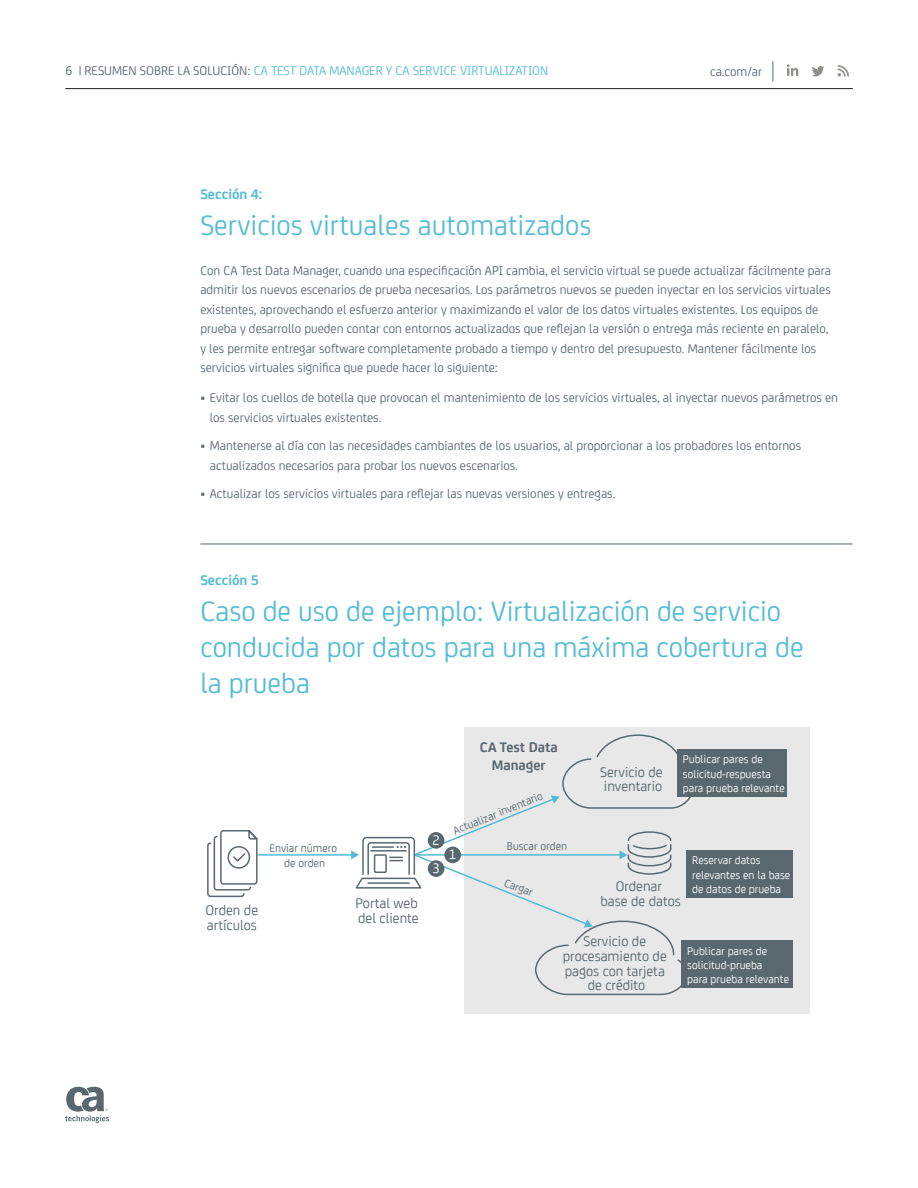
<style>
.page{position:relative;width:918px;height:1188px;background:#fff}
.page>*{position:absolute;margin:0;border:0;box-sizing:border-box;transform-origin:0 0}
.t1{font:30px/36px "CA Sans";color:#54bcd5}
.t2{font:700 15px "CA Sans";color:#54bcd5}
.t3{font:14.85px/14.9px "CA Sans";color:#59686f}
.t4{font:700 14.85px/17.9px "CA Sans";color:#59686f;text-align:center}
.t5{font:14.85px/28.2px "CA Sans";color:#fff}
.t6{font:13.5px/19.5px "CA Sans";color:#58686e}
.t7{font:13.5px "CA Sans";color:#54bcd5}
.t8{font:12px/14.2px "CA Sans";color:#fff}
.t9{font:12px/14.9px "CA Sans";color:#59686f;text-align:center}
.s1{color:#58686e}
</style>
<div class="page">
<hr style="left:65px;top:88px;width:788px;height:1px;background:#231f20">
<svg style="left:773px;top:61px;width:1px;height:21px"></svg>
<svg style="left:787px;top:64px;width:11px;height:12px"></svg>
<svg style="left:838px;top:65px;width:11px;height:11px"></svg>
<svg style="left:812px;top:66px;width:12px;height:10px"></svg>
<svg style="left:65px;top:1087px;width:44px;height:36px"></svg>
<hr style="left:200px;top:544px;width:653px;height:1px;background:#58686e">
<div style="left:464px;top:727px;width:346px;height:286px;background:#e9e8e8"></div>
<hr style="left:257px;top:854px;width:95px;height:2px;background:#53bad4">
<div style="left:677px;top:749px;width:110px;height:48px;background:#59686f"></div>
<div style="left:687px;top:850px;width:106px;height:48px;background:#59686f"></div>
<div style="left:682px;top:940px;width:111px;height:47px;background:#59686f"></div>
<svg style="left:351px;top:734px;width:343px;height:262px"></svg>
<div style="left:374px;top:854px;width:13px;height:19px;border:1px solid #59686e"></div>
<svg style="left:207px;top:830px;width:52px;height:68px"></svg>
<div style="left:444px;top:847px;width:17px;height:16px;background:#59686f;border-radius:50%"></div>
<div style="left:428px;top:832px;width:16px;height:17px;background:#59686f;border-radius:50%"></div>
<div style="left:428px;top:860px;width:16px;height:17px;background:#59686f;border-radius:50%"></div>
<p class="t7" style="left:65px;top:61px;width:484px"><span class="s1">6 | Resumen sobre la solución:</span> CA Test Data Manager y CA Service Virtualization</p>
<p class="t6" style="left:710px;top:61px;width:54px">ca.com/ar</p>
<p class="t2" style="left:200px;top:183px;width:64px">Sección 4:</p>
<h1 class="t1" style="left:200px;top:205px;width:393px">Servicios virtuales automatizados</h1>
<p class="t6" style="left:200px;top:260px;width:632px">Con CA Test Data Manager, cuando una especificación API cambia, el servicio virtual se puede actualizar fácilmente para admitir los nuevos escenarios de prueba necesarios. Los parámetros nuevos se pueden inyectar en los servicios virtuales existentes, aprovechando el esfuerzo anterior y maximizando el valor de los datos virtuales existentes. Los equipos de prueba y desarrollo pueden contar con entornos actualizados que reflejan la versión o entrega más reciente en paralelo, y les permite entregar software completamente probado a tiempo y dentro del presupuesto. Mantener fácilmente los servicios virtuales significa que puede hacer lo siguiente:</p>
<p class="t6" style="left:210px;top:387px;width:630px;text-indent:-9px">• Evitar los cuellos de botella que provocan el mantenimiento de los servicios virtuales, al inyectar nuevos parámetros en los servicios virtuales existentes.</p>
<p class="t6" style="left:210px;top:435px;width:593px;text-indent:-9px">• Mantenerse al día con las necesidades cambiantes de los usuarios, al proporcionar a los probadores los entornos actualizados necesarios para probar los nuevos escenarios.</p>
<p class="t6" style="left:200px;top:483px;width:416px">• Actualizar los servicios virtuales para reflejar las nuevas versiones y entregas.</p>
<p class="t2" style="left:200px;top:568px;width:60px">Sección 5</p>
<h1 class="t1" style="left:200px;top:591px;width:605px">Caso de uso de ejemplo: Virtualización de servicio conducida por datos para una máxima cobertura de la prueba</h1>
<p class="t9" style="left:269px;top:840px;width:69px">Enviar número de orden</p>
<p class="t3" style="left:206px;top:901px;width:54px">Orden de artículos</p>
<p class="t3" style="left:356px;top:895px;width:65px">Portal web del cliente</p>
<p class="t5" style="left:432px;top:825px;width:9px">2<br>3</p>
<p class="t4" style="left:480px;top:737px;width:80px">CA Test Data<br>Manager</p>
<p class="t9" style="left:451px;top:823px;width:97px;rotate:-22deg">Actualizar inventario</p>
<p class="t9" style="left:507px;top:838px;width:62px">Buscar orden</p>
<p class="t9" style="left:508px;top:875px;width:31px;rotate:21deg">Cargar</p>
<p class="t5" style="left:449px;top:839px;width:9px">1</p>
<p class="t3" style="left:600px;top:763px;width:64px">Servicio de inventario</p>
<p class="t8" style="left:683px;top:751px;width:103px">Publicar pares de solicitud-respuesta para prueba relevante</p>
<p class="t3" style="left:600px;top:878px;width:82px;text-align:center">Ordenar<br>base de datos</p>
<p class="t8" style="left:692px;top:853px;width:100px">Reservar datos relevantes en la base de datos de prueba</p>
<p class="t3" style="left:563px;top:932px;width:106px;text-align:center">Servicio de procesamiento de pagos con tarjeta de crédito</p>
<p class="t8" style="left:687px;top:943px;width:103px">Publicar pares de solicitud-prueba<br>para prueba relevante</p>
</div>
